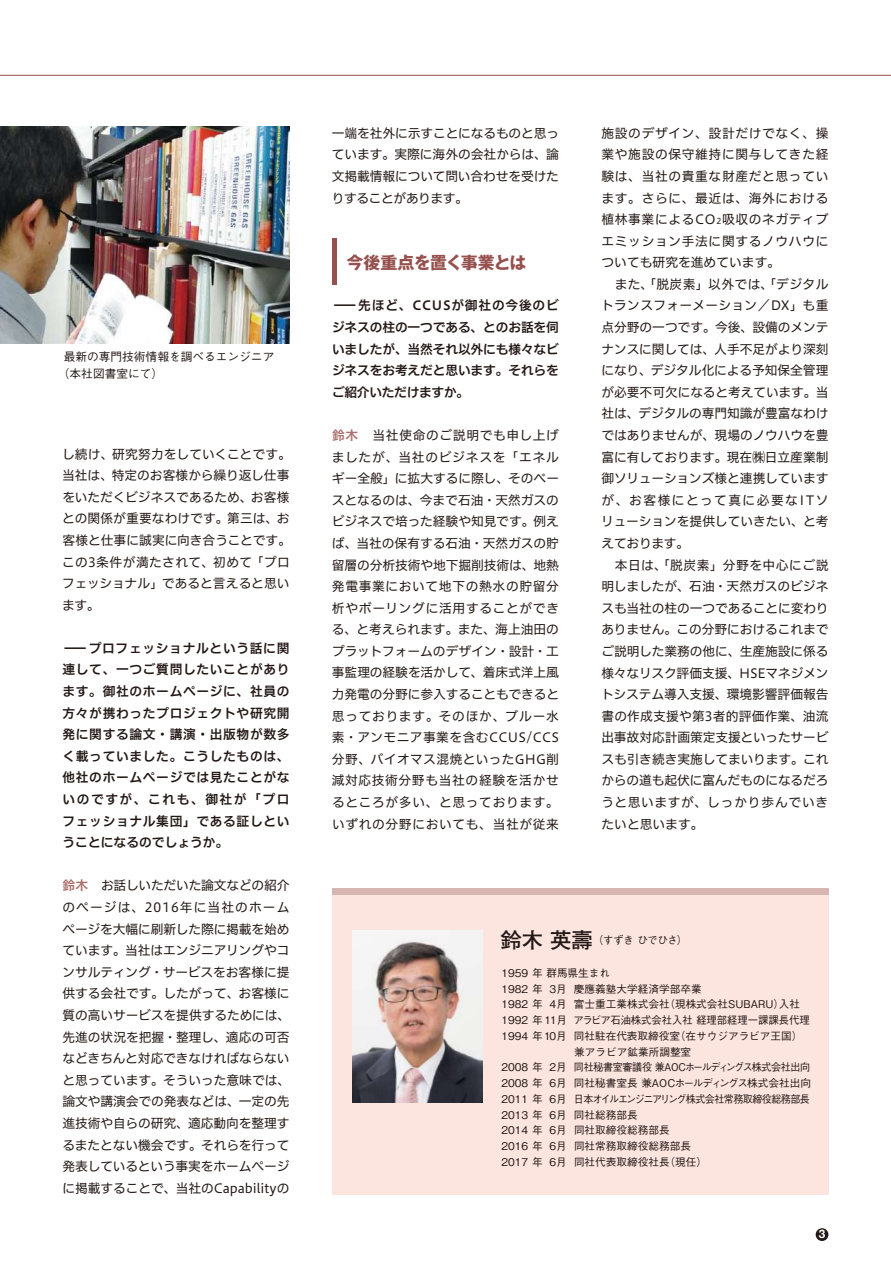
<style>
.page{position:relative;width:891px;height:1261px;background:#fff}
.page>*{position:absolute;margin:0;border:0;box-sizing:border-box;transform-origin:0 0}
.t1{font:700 16.95px "Gothic MB101 Pro";letter-spacing:-.035em;color:#96504d}
.t2{font:12.75px/21.6px "Hiragino UD Sans F Std N W4";letter-spacing:-.005em;color:#221815;text-align:justify}
.t3{font:12.75px/21.6px "Hiragino UD Sans F Std N W6";letter-spacing:-.005em;color:#221815;text-align:justify;scale:2 1}
.t4{font:500 11.7px/17px "Gothic BBB Pro";color:#221815}
.t5{font:700 11.7px "Helvetica Neue";color:#fff}
.t6{font:500 10.65px "Gothic BBB Pro";color:#221815}
.t7{font:500 10.65px "Gothic BBB Pro";letter-spacing:-.03em;color:#221815}
.t8{font:500 10.65px "Gothic BBB Pro";letter-spacing:-.05em;color:#221815}
.s1{font-family:"Hiragino UD Sans F Std N W6";color:#ac6e6c}
.s2{font-size:8.1px}
.s3{font-family:"Futo Go B101 Pro";font-weight:700;font-size:21.3px}
</style>
<div class="page">
<div style="left:815px;top:1228px;width:13px;height:12px;background:#221815;border-radius:50%"></div>
<hr style="left:0;top:75px;width:890px;height:1px;background:#96504d">
<div style="left:332px;top:894px;width:496px;height:300px;background:#fce4df"></div>
<div style="left:332px;top:887px;width:496px;height:7px;background:#d7b5b1"></div>
<hr style="left:332px;top:238px;width:4px;height:47px;background:#96504d">
<img style="left:0;top:126px;width:289px;height:217px">
<img style="left:352px;top:930px;width:130px;height:172px">
<p class="t4" style="left:58px;top:346px;width:218px;text-indent:6px">最新の専門技術情報を調べるエンジニア（本社図書室にて）</p>
<p class="t2" style="left:62px;top:442px;width:230px;text-align:left">し続け、研究努力をしていくことです。当社は、特定のお客様から繰り返し仕事をいただくビジネスであるため、お客様との関係が重要なわけです。第三は、お客様と仕事に誠実に向き合うことです。この3条件が満たされて、初めて「プロフェッショナル」であると言えると思います。</p>
<p class="t3" style="left:63px;top:636px;width:115px">ープロフェッショナルという話に関連して、一つご質問したいことがあります。御社のホームページに、社員の方々が携わったプロジェクトや研究開発に関する論文・講演・出版物が数多く載っていました。こうしたものは、他社のホームページでは見たことがないのですが、これも、御社が「プロフェッショナル集団」である証しということになるのでしょうか。</p>
<p class="t2" style="left:62px;top:874px;width:229px"><span class="s1">鈴木</span> お話しいただいた論文などの紹介のページは、2016年に当社のホームページを大幅に刷新した際に掲載を始めています。当社はエンジニアリングやコンサルティング・サービスをお客様に提供する会社です。したがって、お客様に質の高いサービスを提供するためには、先進の状況を把握・整理し、適応の可否などきちんと対応できなければならないと思っています。そういった意味では、論文や講演会での発表などは、一定の先進技術や自らの研究、適応動向を整理するまたとない機会です。それらを行って発表しているという事実をホームページに掲載することで、当社のCapabilityの</p>
<p class="t2" style="left:332px;top:121px;width:229px">一端を社外に示すことになるものと思っています。実際に海外の会社からは、論文掲載情報について問い合わせを受けたりすることがあります。</p>
<h1 class="t1" style="left:346px;top:249px;width:182px">今後重点を置く事業とは</h1>
<p class="t3" style="left:332px;top:294px;width:115px">ー先ほど、CCUSが御社の今後のビジネスの柱の一つである、とのお話を伺いましたが、当然それ以外にも様々なビジネスをお考えだと思います。それらをご紹介いただけますか。</p>
<p class="t2" style="left:332px;top:423px;width:229px"><span class="s1">鈴木</span> 当社使命のご説明でも申し上げましたが、当社のビジネスを「エネルギー全般」に拡大するに際し、そのベースとなるのは、今まで石油・天然ガスのビジネスで培った経験や知見です。例えば、当社の保有する石油・天然ガスの貯留層の分析技術や地下掘削技術は、地熱発電事業において地下の熱水の貯留分析やボーリングに活用することができる、と考えられます。また、海上油田のプラットフォームのデザイン・設計・工事監理の経験を活かして、着床式洋上風力発電の分野に参入することもできると思っております。そのほか、ブルー水素・アンモニア事業を含むCCUS/CCS分野、バイオマス混焼といったGHG削減対応技術分野も当社の経験を活かせるところが多い、と思っております。いずれの分野においても、当社が従来</p>
<p class="t2" style="left:601px;top:121px;width:229px;text-align:left">施設のデザイン、設計だけでなく、操業や施設の保守維持に関与してきた経験は、当社の貴重な財産だと思っています。さらに、最近は、海外における植林事業によるCO<span class="s2">2</span>吸収のネガティブエミッション手法に関するノウハウについても研究を進めています。<br>　また、「脱炭素」以外では、「デジタルトランスフォーメーション／DX」も重点分野の一つです。今後、設備のメンテナンスに関しては、人手不足がより深刻になり、デジタル化による予知保全管理が必要不可欠になると考えています。当社は、デジタルの専門知識が豊富なわけではありませんが、現場のノウハウを豊富に有しております。現在㈱日立産業制御ソリューションズ様と連携していますが、お客様にとって真に必要なITソリューションを提供していきたい、と考えております。<br>　本日は、「脱炭素」分野を中心にご説明しましたが、石油・天然ガスのビジネスも当社の柱の一つであることに変わりありません。この分野におけるこれまでご説明した業務の他に、生産施設に係る様々なリスク評価支援、HSEマネジメントシステム導入支援、環境影響評価報告書の作成支援や第3者的評価作業、油流出事故対応計画策定支援といったサービスも引き続き実施してまいります。これからの道も起伏に富んだものになるだろうと思いますが、しっかり歩んでいきたいと思います。</p>
<p class="t6" style="left:500px;top:930px;width:188px"><span class="s3">鈴木 英壽</span>（すずき ひでひさ）</p>
<p class="t6" style="left:501px;top:964px;width:110px">1959 年群馬県生まれ</p>
<p class="t6" style="left:501px;top:980px;width:202px">1982 年 3月 慶應義塾大学経済学部卒業</p>
<p class="t6" style="left:501px;top:995px;width:300px">1982 年 4月 富士重工業株式会社（現株式会社SUBARU）入社</p>
<p class="t6" style="left:501px;top:1011px;width:310px">1992 年 11月 アラビア石油株式会社入社経理部経理一課課長代理</p>
<p class="t6" style="left:501px;top:1027px;width:302px">1994 年10月 同社駐在代表取締役室（在サウジアラビア王国）</p>
<p class="t6" style="left:574px;top:1043px;width:118px">兼アラビア鉱業所調整室</p>
<p class="t7" style="left:501px;top:1058px;width:310px">2008 年 2月 同社秘書室審議役兼AOCホールディングス株式会社出向</p>
<p class="t6" style="left:501px;top:1074px;width:311px">2008 年 6月 同社秘書室長兼AOCホールディングス株式会社出向</p>
<p class="t8" style="left:501px;top:1090px;width:310px">2011 年 6月 日本オイルエンジニアリング株式会社常務取締役総務部長</p>
<p class="t6" style="left:501px;top:1106px;width:138px">2013 年 6月 同社総務部長</p>
<p class="t6" style="left:501px;top:1121px;width:170px">2014 年 6月 同社取締役総務部長</p>
<p class="t6" style="left:501px;top:1137px;width:191px">2016 年 6月 同社常務取締役総務部長</p>
<p class="t6" style="left:501px;top:1153px;width:207px">2017 年 6月 同社代表取締役社長（現任）</p>
<p class="t5" style="left:818px;top:1224px;width:8px">3</p>
</div>
